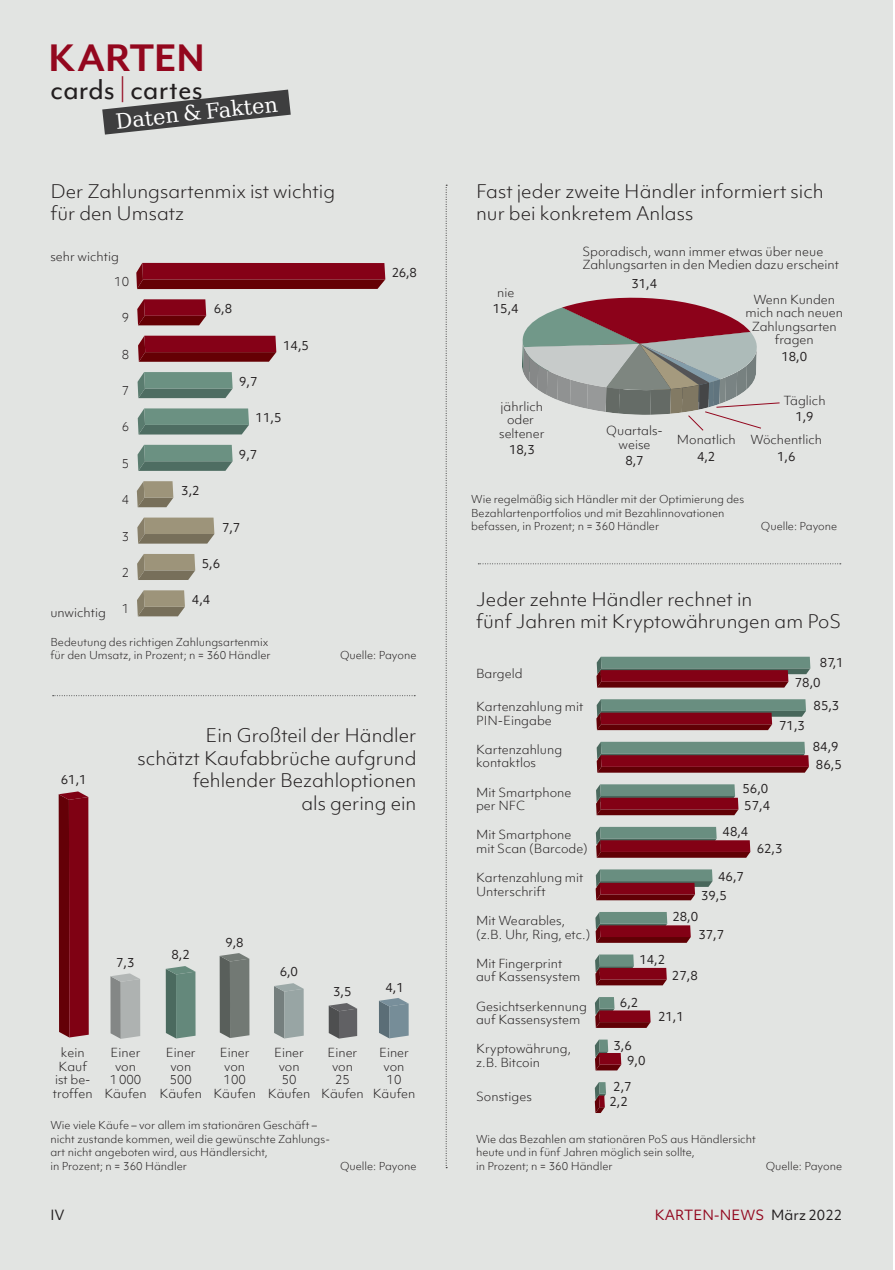
<style>
.page{position:relative;width:895px;height:1270px;background:#fff}
.page>*{position:absolute;margin:0;border:0;box-sizing:border-box;transform-origin:0 0}
.t1{font:700 44.25px "Mr Eaves Mod OT";color:#93071e}
.t2{font:33.15px "Mr Eaves Mod OT";color:#231f20}
.t3{font:20.85px "Bitstream Vera Serif";color:#fff}
.t4{font:300 18px/22.5px "Objektiv Mk 1";color:#231f20}
.t5{font:13.5px "Objektiv Mk 1";color:#93071e}
.t6{font:13.5px "Objektiv Mk 1";color:#231f20}
.t7{font:300 12px/13.5px "Objektiv Mk 1";color:#231f20}
.t8{font:12px/19.5px "Objektiv Mk 1";color:#231f20}
.t9{font:300 10.5px/13.5px "Objektiv Mk 1";color:#231f20}
.s1{color:#93071e}
.s2{color:#231f20}
</style>
<div class="page">
<div style="left:0;top:0;width:892px;height:1269px;background:#e2e4e2"></div>
<svg style="left:102px;top:90px;width:188px;height:45px"></svg>
<svg style="left:53px;top:695px;width:362px;height:1px"></svg>
<svg style="left:478px;top:563px;width:362px;height:1px"></svg>
<svg style="left:445px;top:185px;width:2px;height:983px"></svg>
<svg style="left:137px;top:590px;width:48px;height:26px"></svg>
<svg style="left:137px;top:554px;width:58px;height:26px"></svg>
<svg style="left:137px;top:517px;width:77px;height:26px"></svg>
<svg style="left:137px;top:481px;width:36px;height:26px"></svg>
<svg style="left:137px;top:445px;width:95px;height:26px"></svg>
<svg style="left:138px;top:408px;width:111px;height:26px"></svg>
<svg style="left:137px;top:372px;width:95px;height:26px"></svg>
<svg style="left:138px;top:336px;width:138px;height:26px"></svg>
<svg style="left:137px;top:299px;width:69px;height:26px"></svg>
<svg style="left:136px;top:263px;width:249px;height:26px"></svg>
<svg style="left:522px;top:298px;width:257px;height:133px"></svg>
<svg style="left:379px;top:998px;width:29px;height:40px"></svg>
<svg style="left:328px;top:1003px;width:29px;height:35px"></svg>
<svg style="left:274px;top:983px;width:29px;height:55px"></svg>
<svg style="left:219px;top:953px;width:30px;height:85px"></svg>
<svg style="left:166px;top:966px;width:29px;height:72px"></svg>
<svg style="left:110px;top:973px;width:30px;height:65px"></svg>
<svg style="left:59px;top:791px;width:30px;height:246px"></svg>
<svg style="left:594px;top:1082px;width:11px;height:30px"></svg>
<svg style="left:594px;top:1039px;width:27px;height:31px"></svg>
<svg style="left:595px;top:997px;width:55px;height:30px"></svg>
<svg style="left:595px;top:954px;width:71px;height:31px"></svg>
<svg style="left:595px;top:912px;width:95px;height:30px"></svg>
<svg style="left:595px;top:869px;width:117px;height:31px"></svg>
<svg style="left:595px;top:826px;width:155px;height:31px"></svg>
<svg style="left:596px;top:784px;width:142px;height:31px"></svg>
<svg style="left:596px;top:741px;width:212px;height:31px"></svg>
<svg style="left:596px;top:699px;width:209px;height:31px"></svg>
<svg style="left:596px;top:656px;width:214px;height:31px"></svg>
<h1 class="t1" style="left:49px;top:34px;width:158px">KARTEN</h1>
<h2 class="t2" style="left:50px;top:71px;width:154px">cards<span class="s1">|</span>cartes</h2>
<h3 class="t3" style="left:114px;top:109px;width:164px;rotate:-6deg">Daten &amp; Fakten</h3>
<h3 class="t4" style="left:50px;top:179px;width:286px">Der Zahlungsartenmix ist wichtig für den Umsatz</h3>
<h3 class="t4" style="left:476px;top:179px;width:349px">Fast jeder zweite Händler informiert sich nur bei konkretem Anlass</h3>
<p class="t7" style="left:50px;top:250px;width:70px">sehr wichtig</p>
<p class="t7" style="left:114px;top:274px;width:16px">10</p>
<p class="t7" style="left:122px;top:311px;width:9px">9</p>
<p class="t7" style="left:122px;top:347px;width:9px">8</p>
<p class="t7" style="left:122px;top:384px;width:9px">7</p>
<p class="t7" style="left:122px;top:420px;width:9px">6</p>
<p class="t7" style="left:122px;top:456px;width:9px">5</p>
<p class="t7" style="left:122px;top:493px;width:9px">4</p>
<p class="t7" style="left:122px;top:529px;width:9px">3</p>
<p class="t7" style="left:122px;top:565px;width:9px">2</p>
<p class="t7" style="left:50px;top:605px;width:57px">unwichtig</p>
<p class="t7" style="left:122px;top:602px;width:9px">1</p>
<p class="t8" style="left:181px;top:481px;width:20px">3,2</p>
<p class="t8" style="left:214px;top:299px;width:20px">6,8</p>
<p class="t8" style="left:283px;top:335px;width:27px">14,5</p>
<p class="t8" style="left:239px;top:372px;width:20px">9,7</p>
<p class="t8" style="left:255px;top:407px;width:27px">11,5</p>
<p class="t8" style="left:239px;top:444px;width:20px">9,7</p>
<p class="t8" style="left:222px;top:517px;width:20px">7,7</p>
<p class="t8" style="left:202px;top:553px;width:20px">5,6</p>
<p class="t8" style="left:192px;top:590px;width:20px">4,4</p>
<p class="t9" style="left:50px;top:635px;width:222px">Bedeutung des richtigen Zahlungsartenmix für den Umsatz, in Prozent; n = 360 Händler</p>
<p class="t8" style="left:391px;top:262px;width:27px">26,8</p>
<p class="t9" style="left:340px;top:648px;width:78px">Quelle: Payone</p>
<p class="t8" style="left:61px;top:769px;width:27px">61,1</p>
<h3 class="t4" style="left:137px;top:724px;width:280px;text-align:right">Ein Großteil der Händler<br>schätzt Kaufabbrüche aufgrund fehlender Bezahloptionen<br>als gering ein</h3>
<p class="t8" style="left:116px;top:952px;width:20px">7,3</p>
<p class="t8" style="left:171px;top:944px;width:20px">8,2</p>
<p class="t8" style="left:225px;top:932px;width:20px">9,8</p>
<p class="t8" style="left:279px;top:961px;width:20px">6,0</p>
<p class="t8" style="left:333px;top:981px;width:20px">3,5</p>
<p class="t8" style="left:385px;top:977px;width:20px">4,1</p>
<p class="t7" style="left:53px;top:1045px;width:41px;text-align:center">kein<br>Kauf ist be&shy;troffen</p>
<p class="t7" style="left:372px;top:1045px;width:44px;text-align:center">Einer von<br>10<br>Käufen</p>
<p class="t7" style="left:104px;top:1045px;width:44px;text-align:center">Einer von<br>1000<br>Käufen</p>
<p class="t7" style="left:159px;top:1045px;width:44px;text-align:center">Einer von<br>500<br>Käufen</p>
<p class="t7" style="left:213px;top:1045px;width:44px;text-align:center">Einer von<br>100<br>Käufen</p>
<p class="t7" style="left:268px;top:1045px;width:44px;text-align:center">Einer von<br>50<br>Käufen</p>
<p class="t7" style="left:321px;top:1045px;width:44px;text-align:center">Einer von<br>25<br>Käufen</p>
<p class="t9" style="left:50px;top:1118px;width:279px">Wie viele Käufe – vor allem im stationären Geschäft – nicht zustande kommen, weil die gewünschte Zahlungs&shy;art nicht angeboten wird, aus Händlersicht,<br>in Prozent; n = 360 Händler</p>
<p class="t9" style="left:340px;top:1159px;width:78px">Quelle: Payone</p>
<p class="t7" style="left:497px;top:285px;width:19px">nie</p>
<p class="t8" style="left:492px;top:299px;width:27px">15,4</p>
<p class="t7" style="left:499px;top:399px;width:47px;text-align:center">jährlich oder seltener</p>
<p class="t8" style="left:508px;top:440px;width:27px">18,3</p>
<p class="t7" style="left:582px;top:244px;width:258px">Sporadisch, wann immer etwas über neue<br>Zahlungsarten in den Medien dazu erscheint</p>
<p class="t7" style="left:745px;top:292px;width:99px;text-align:center">Wenn Kunden mich nach neuen<br>Zahlungsarten fragen</p>
<p class="t8" style="left:781px;top:346px;width:27px">18,0</p>
<p class="t7" style="left:783px;top:393px;width:44px">Täglich</p>
<p class="t8" style="left:795px;top:407px;width:20px">1,9</p>
<p class="t7" style="left:750px;top:433px;width:73px">Wöchentlich</p>
<p class="t8" style="left:776px;top:446px;width:20px">1,6</p>
<p class="t8" style="left:631px;top:274px;width:27px">31,4</p>
<p class="t7" style="left:606px;top:424px;width:58px;text-align:center">Quartals&shy;weise</p>
<p class="t8" style="left:625px;top:451px;width:20px">8,7</p>
<p class="t7" style="left:676px;top:433px;width:60px">Monatlich</p>
<p class="t8" style="left:696px;top:446px;width:20px">4,2</p>
<p class="t9" style="left:471px;top:492px;width:274px">Wie regelmäßig sich Händler mit der Optimierung des<br>Bezahlartenportfolios und mit Bezahlinnovationen befassen, in Prozent; n = 360 Händler</p>
<p class="t9" style="left:760px;top:519px;width:78px">Quelle: Payone</p>
<h3 class="t4" style="left:476px;top:588px;width:366px">Jeder zehnte Händler rechnet in<br>fünf Jahren mit Kryptowährungen am PoS</h3>
<p class="t7" style="left:476px;top:667px;width:48px">Bargeld</p>
<p class="t7" style="left:476px;top:700px;width:109px">Kartenzahlung mit<br>PIN-Eingabe</p>
<p class="t8" style="left:794px;top:653px;width:50px;text-indent:25px">87,1<br>78,0</p>
<p class="t8" style="left:778px;top:715px;width:27px">71,3</p>
<p class="t8" style="left:813px;top:695px;width:27px">85,3</p>
<p class="t7" style="left:476px;top:742px;width:88px">Kartenzahlung kontaktlos</p>
<p class="t8" style="left:812px;top:738px;width:30px;line-height:17.7px">84,9<br>86,5</p>
<p class="t7" style="left:476px;top:785px;width:97px">Mit Smartphone per NFC</p>
<p class="t7" style="left:476px;top:828px;width:113px">Mit Smartphone mit Scan (Barcode)</p>
<p class="t8" style="left:742px;top:780px;width:29px;line-height:17.1px">56,0<br>57,4</p>
<p class="t8" style="left:722px;top:821px;width:27px">48,4</p>
<p class="t8" style="left:756px;top:838px;width:27px">62,3</p>
<p class="t7" style="left:476px;top:870px;width:109px">Kartenzahlung mit<br>Unterschrift</p>
<p class="t8" style="left:700px;top:866px;width:44px;text-indent:17px">46,7<br>39,5</p>
<p class="t7" style="left:476px;top:913px;width:116px">Mit Wearables, (z.B. Uhr, Ring, etc.)</p>
<p class="t8" style="left:672px;top:907px;width:27px">28,0</p>
<p class="t8" style="left:698px;top:924px;width:27px">37,7</p>
<p class="t7" style="left:476px;top:956px;width:106px">Mit Fingerprint auf Kassensystem</p>
<p class="t7" style="left:476px;top:999px;width:112px">Gesichtserkennung auf Kassensystem</p>
<p class="t8" style="left:639px;top:949px;width:27px">14,2</p>
<p class="t8" style="left:619px;top:992px;width:20px">6,2</p>
<p class="t8" style="left:671px;top:965px;width:27px">27,8</p>
<p class="t8" style="left:657px;top:1006px;width:27px">21,1</p>
<p class="t7" style="left:476px;top:1041px;width:96px">Kryptowährung, z.B. Bitcoin</p>
<p class="t8" style="left:613px;top:1035px;width:20px">3,6</p>
<p class="t8" style="left:627px;top:1050px;width:20px">9,0</p>
<p class="t7" style="left:476px;top:1089px;width:57px">Sonstiges</p>
<p class="t8" style="left:613px;top:1076px;width:20px">2,7</p>
<p class="t8" style="left:609px;top:1091px;width:20px">2,2</p>
<p class="t9" style="left:476px;top:1132px;width:281px">Wie das Bezahlen am stationären PoS aus Händlersicht heute und in fünf Jahren möglich sein sollte,<br>in Prozent; n = 360 Händler</p>
<p class="t9" style="left:765px;top:1159px;width:78px">Quelle: Payone</p>
<p class="t6" style="left:50px;top:1205px;width:16px">IV</p>
<p class="t5" style="left:654px;top:1205px;width:189px">KARTEN-NEWS <span class="s2">März 2022</span></p>
</div>
